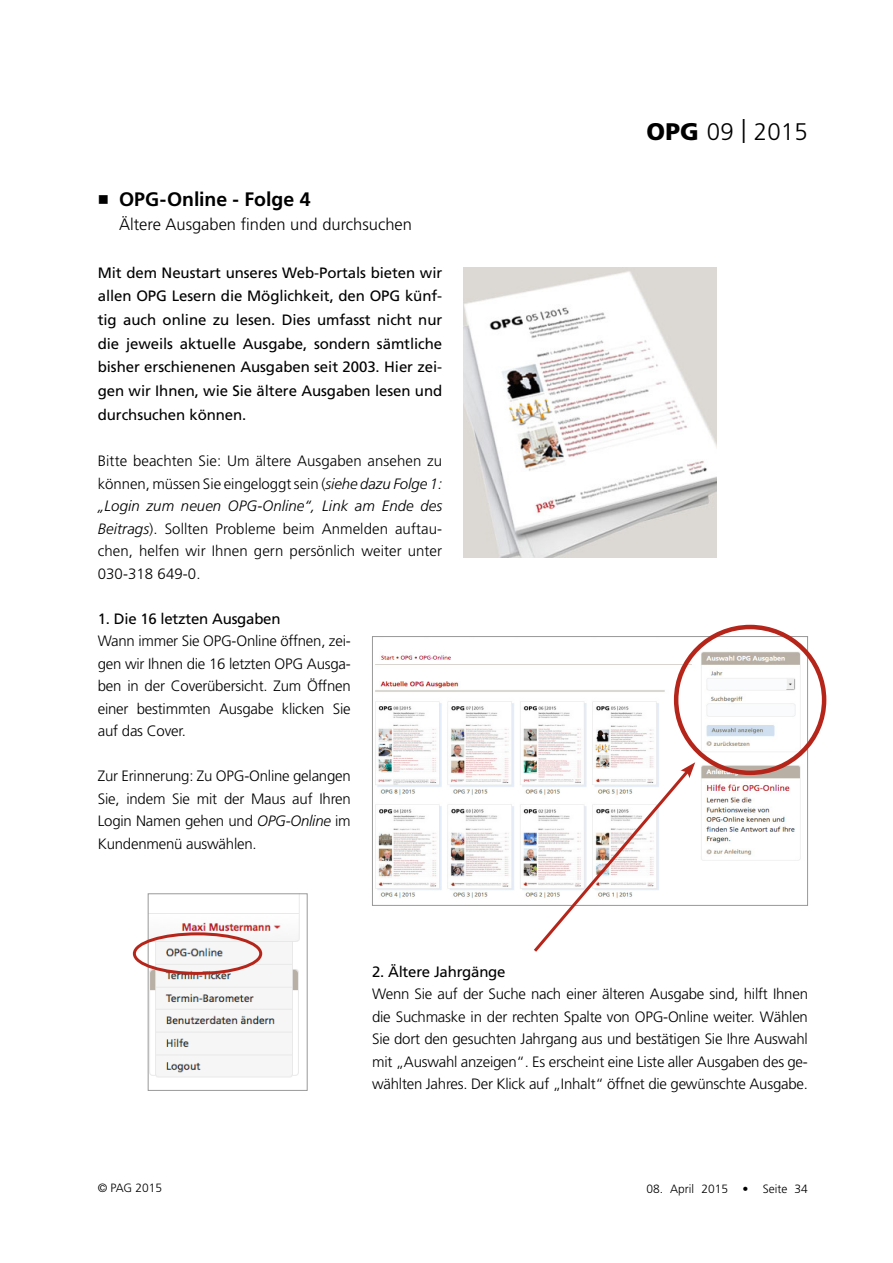
<style>
.page{position:relative;width:893px;height:1263px;background:#fff}
.page>*{position:absolute;margin:0;border:0;box-sizing:border-box;transform-origin:0 0}
.t1{font:300 24px "Frutiger";letter-spacing:.01em;color:#000}
.t2{font:700 19.5px "Frutiger";color:#000}
.t3{font:300 16.5px "Frutiger";color:#000}
.t4{font:300 15px/22.5px "Frutiger";letter-spacing:-.015em;color:#000;text-align:justify}
.t5{font:15px/23.7px "Frutiger";letter-spacing:-.005em;color:#000;text-align:justify}
.t6{font:300 12px "Frutiger";color:#000}
.s1{font-style:italic}
.s2{font-weight:900}
</style>
<div class="page">
<img style="left:463px;top:268px;width:253px;height:289px">
<img style="left:375px;top:638px;width:431px;height:261px">
<div style="left:372px;top:636px;width:436px;height:270px;border:1px solid #999"></div>
<img style="left:150px;top:895px;width:150px;height:183px">
<div style="left:148px;top:893px;width:160px;height:198px;border:1px solid #999"></div>
<div style="left:133px;top:932px;width:129px;height:43px;border:3px solid #b5251a;border-radius:50%"></div>
<svg style="left:531px;top:762px;width:164px;height:190px"></svg>
<div style="left:674px;top:625px;width:152px;height:150px;border:4px solid #b5251a;border-radius:50%"></div>
<h2 class="t2" style="left:98px;top:188px;width:214px">■ OPG-Online - Folge 4</h2>
<p class="t3" style="left:119px;top:215px;width:294px">Ältere Ausgaben finden und durchsuchen</p>
<p class="t5" style="left:98px;top:261px;width:346px">Mit dem Neustart unseres Web-Portals bieten wir allen OPG Lesern die Möglichkeit, den OPG künf&shy;tig auch online zu lesen. Dies umfasst nicht nur die jeweils aktuelle Ausgabe, sondern sämtliche bisher erschienenen Ausgaben seit 2003. Hier zei&shy;gen wir Ihnen, wie Sie ältere Ausgaben lesen und durchsuchen können.</p>
<p class="t4" style="left:98px;top:450px;width:346px">Bitte beachten Sie: Um ältere Ausgaben ansehen zu können, müssen Sie eingeloggt sein (<span class="s1">siehe dazu Folge 1: „Login zum neuen OPG-Online“, Link am Ende des Beitrags</span>). Sollten Probleme beim Anmelden auftau&shy;chen, helfen wir Ihnen gern persönlich weiter unter 030-318 649-0.</p>
<p class="t5" style="left:98px;top:606px;width:184px">1. Die 16 letzten Ausgaben</p>
<p class="t4" style="left:98px;top:630px;width:255px">Wann immer Sie OPG-Online öffnen, zei&shy;gen wir Ihnen die 16 letzten OPG Ausga&shy;ben in der Coverübersicht. Zum Öffnen einer bestimmten Ausgabe klicken Sie auf das Cover.</p>
<p class="t4" style="left:98px;top:765px;width:254px">Zur Erinnerung: Zu OPG-Online gelangen Sie, indem Sie mit der Maus auf Ihren Login Namen gehen und <span class="s1">OPG-Online</span> im Kundenmenü auswählen.</p>
<h1 class="t1" style="left:646px;top:118px;width:163px"><span class="s2">OPG</span> 09 | 2015</h1>
<p class="t5" style="left:372px;top:959px;width:135px">2. Ältere Jahrgänge</p>
<p class="t4" style="left:372px;top:983px;width:437px">Wenn Sie auf der Suche nach einer älteren Ausgabe sind, hilft Ihnen die Suchmaske in der rechten Spalte von OPG-Online weiter. Wählen Sie dort den gesuchten Jahrgang aus und bestätigen Sie Ihre Auswahl mit „Auswahl anzeigen“. Es erscheint eine Liste aller Ausgaben des ge&shy;wählten Jahres. Der Klick auf „Inhalt“ öffnet die gewünschte Ausgabe.</p>
<p class="t6" style="left:646px;top:1182px;width:163px">08. April 2015 • Seite 34</p>
</div>
